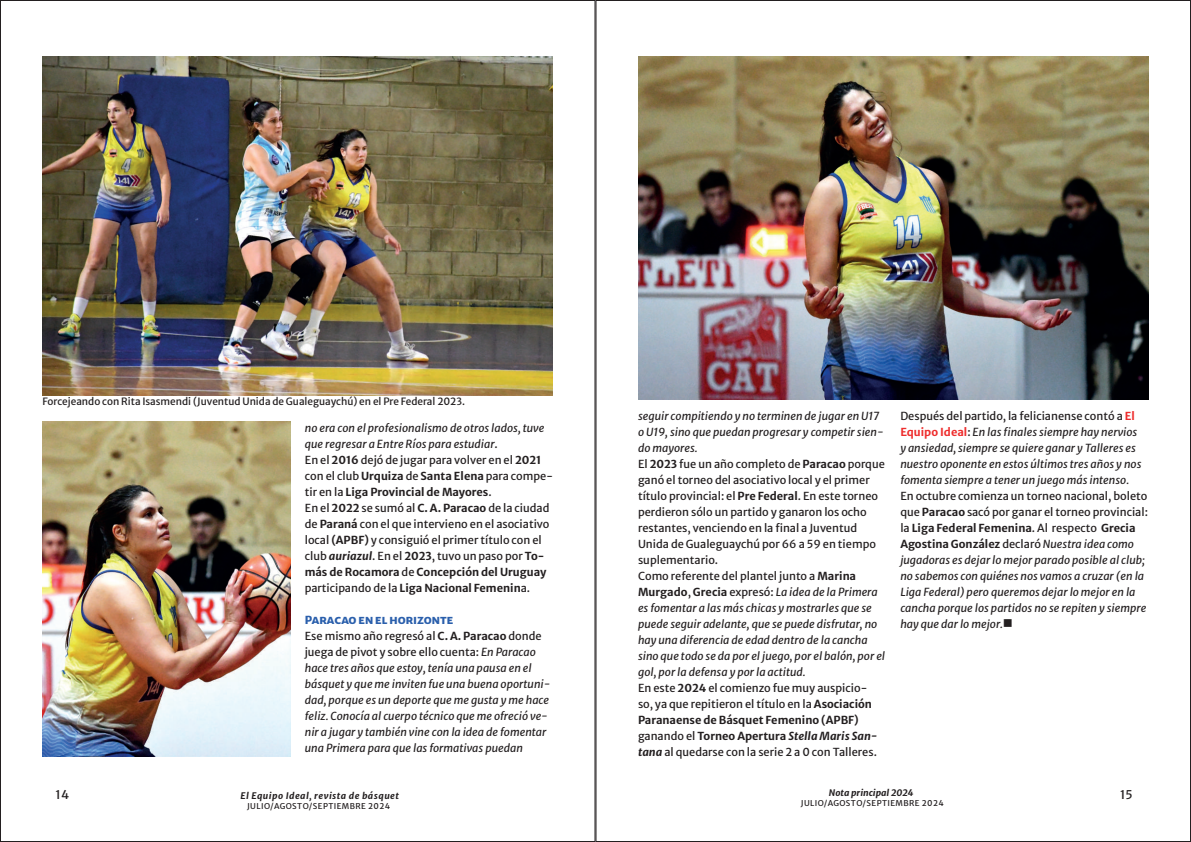
<style>
.page{position:relative;width:1191px;height:842px;background:#fff}
.page>*{position:absolute;margin:0;border:0;box-sizing:border-box;transform-origin:0 0}
.t1{font:12px "Merriweather Sans";color:#231f20}
.t2{font:11px/16px "Merriweather Sans";color:#231f20}
.t3{font:italic 11px/16px "Merriweather Sans";color:#231f20}
.t4{font:10px "Merriweather Sans";color:#231f20}
.t5{font:italic 700 9px "Merriweather Sans";letter-spacing:.05em;color:#231f20}
.t6{font:italic 700 9px "Merriweather Sans";color:#231f20}
.t7{font:8px "Merriweather Sans";letter-spacing:.05em;color:#231f20}
.s1{font-style:italic}
.s2{font-weight:700}
.s3{font-weight:700;font-style:italic}
.s4{font-weight:800;font-style:normal;color:#2a5fac}
.s5{font-style:normal}
.s6{font-weight:700;font-style:normal}
.s7{font-weight:700;font-style:normal;color:#ee2d2d}
.s8{font-style:normal;font-size:18px}
</style>
<div class="page">
<img style="left:43px;top:57px;width:510px;height:338px">
<img style="left:43px;top:421px;width:248px;height:336px">
<img style="left:638px;top:57px;width:510px;height:342px">
<p class="t4" style="left:43px;top:393px;width:424px">Forcejeando con Rita Isasmendi (Juventud Unida de Gualeguaychú) en el Pre Federal 2023.</p>
<p class="t2" style="left:305px;top:419px;width:249px"><span class="s1">no era con el profesionalismo de otros lados, tuve que regresar a Entre Ríos para estudiar</span>.<br>En el <span class="s2">2016</span> dejó de jugar para volver en el <span class="s2">2021 </span>con el club <span class="s2">Urquiza</span> de <span class="s2">Santa Elena</span> para compe&shy;tir en la <span class="s2">Liga Provincial de Mayores</span>.<br>En el <span class="s2">2022</span> se sumó al <span class="s2">C. A. Paracao</span> de la ciudad de <span class="s2">Paraná</span> con el que intervieno en el asociativo local <span class="s2">(APBF)</span> y consiguió el primer título con el club <span class="s3">auriazul</span>. En el <span class="s2">2023</span>, tuvo un paso por <span class="s2">To&shy;más de Rocamora</span> de <span class="s2">Concepción del Uruguay </span>participando de la <span class="s2">Liga Nacional Femenin</span>a.</p>
<p class="t3" style="left:305px;top:611px;width:247px"><span class="s4">Paracao en el horizonte<br></span><span class="s5">Ese mismo año regresó al</span> <span class="s6">C. A. Paracao</span> <span class="s5">donde juega de pivot y sobre ello cuenta:</span> En Paracao hace tres años que estoy, tenía una pausa en el básquet y que me inviten fue una buena oportuni&shy;dad, porque es un deporte que me gusta y me hace feliz. Conocía al cuerpo técnico que me ofreció ve&shy;nir a jugar y también vine con la idea de fomentar una Primera para que las formativas puedan</p>
<p class="t1" style="left:56px;top:784px;width:15px">14</p>
<p class="t5" style="left:240px;top:790px;width:160px">El Equipo Ideal, revista de básquet</p>
<p class="t7" style="left:247px;top:799px;width:145px">JULIO/AGOSTO/SEPTIEMBRE 2024</p>
<p class="t2" style="left:638px;top:407px;width:249px"><span class="s1">seguir compitiendo y no terminen de jugar en U17 o U19, sino que puedan progresar y competir sien&shy;do mayores.<br></span>El <span class="s2">2023</span> fue un año completo de <span class="s2">Paracao</span> porque ganó el torneo del asociativo local y el primer título provincial: el <span class="s2">Pre Federal</span>. En este torneo perdieron sólo un partido y ganaron los ocho restantes, venciendo en la final a Juventud Unida de Gualeguaychú por 66 a 59 en tiempo suplementario.<br>Como referente del plantel junto a <span class="s2">Marina Murgado</span>, <span class="s2">Grecia</span> expresó: <span class="s1">La idea de la Primera es fomentar a las más chicas y mostrarles que se puede seguir adelante, que se puede disfrutar, no hay una diferencia de edad dentro de la cancha sino que todo se da por el juego, por el balón, por el gol, por la defensa y por la actitud.<br></span>En este <span class="s2">2024</span> el comienzo fue muy auspicio-<br>so, ya que repitieron el título en la <span class="s2">Asociación Paranaense de Básquet Femenino (APBF) </span>ganando el <span class="s2">Torneo Apertura</span> <span class="s3">Stella Maris San&shy;tana</span> al quedarse con la serie 2 a 0 con Talleres.</p>
<p class="t3" style="left:900px;top:407px;width:243px"><span class="s5">Después del partido, la felicianense contó a</span> <span class="s7">El Equipo Ideal</span><span class="s5">:</span> En las finales siempre hay nervios y ansiedad, siempre se quiere ganar y Talleres es nuestro oponente en estos últimos tres años y nos fomenta siempre a tener un juego más intenso.</p>
<p class="t3" style="left:900px;top:487px;width:249px"><span class="s5">En octubre comienza un torneo nacional, boleto que</span> <span class="s6">Paracao</span> <span class="s5">sacó por ganar el torneo provincial: la</span> <span class="s6">Liga Federal Femenina</span><span class="s5">. Al respecto</span> <span class="s6">Grecia Agostina González</span> <span class="s5">declaró</span> Nuestra idea como jugadoras es dejar lo mejor parado posible al club; no sabemos con quiénes nos vamos a cruzar (en la Liga Federal) pero queremos dejar lo mejor en la cancha porque los partidos no se repiten y siempre hay que dar lo mejor.<span class="s8">■</span></p>
<p class="t6" style="left:829px;top:787px;width:86px">Nota principal 2024</p>
<p class="t1" style="left:1120px;top:784px;width:14px">15</p>
<p class="t7" style="left:800px;top:796px;width:145px">JULIO/AGOSTO/SEPTIEMBRE 2024</p>
</div>
